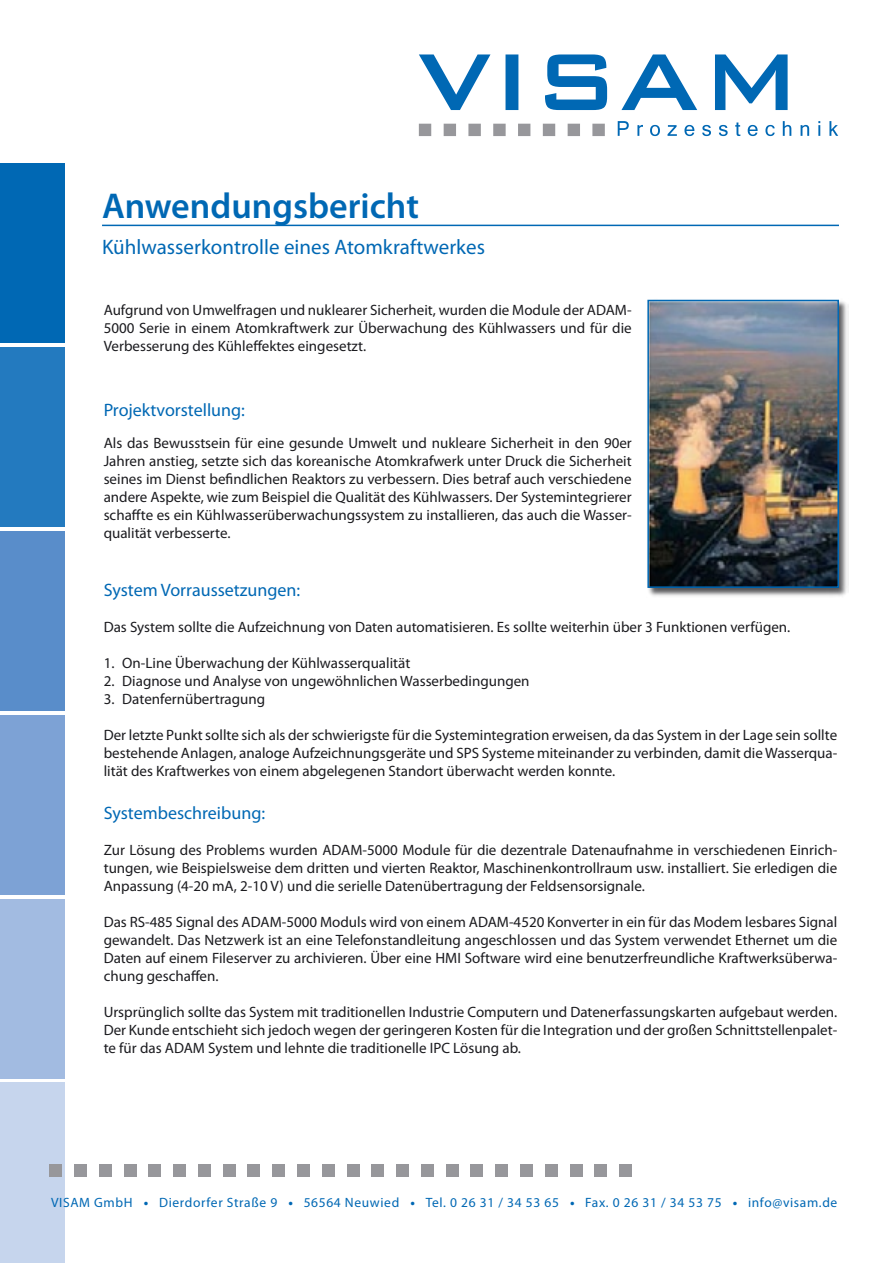
<style>
.page{position:relative;width:893px;height:1263px;background:#fff}
.page>*{position:absolute;margin:0;border:0;box-sizing:border-box;transform-origin:0 0}
.t1{font:600 36px "Myriad Pro";color:#0068b4}
.t2{font:21px "Myriad Pro";color:#0068b4}
.t3{font:18px "Myriad Pro";color:#0068b4}
.t4{font:15px/18px "Myriad Pro";color:#1b1b1f;text-align:justify}
.t5{font:13.5px "Myriad Pro";letter-spacing:.045em;color:#0068b4}
.s1{font-weight:700}
</style>
<div class="page">
<div style="left:0;top:1083px;width:65px;height:180px;background:#c6d5ed"></div>
<div style="left:0;top:163px;width:65px;height:180px;background:#0068b4"></div>
<div style="left:0;top:347px;width:65px;height:180px;background:#237abf"></div>
<div style="left:0;top:531px;width:65px;height:180px;background:#598dca"></div>
<div style="left:0;top:715px;width:65px;height:180px;background:#7da2d5"></div>
<div style="left:0;top:899px;width:65px;height:179px;background:#a2bbe1"></div>
<div style="left:124px;top:1165px;width:12px;height:12px;background:#97979b"></div>
<div style="left:149px;top:1165px;width:12px;height:12px;background:#97979b"></div>
<div style="left:173px;top:1165px;width:13px;height:12px;background:#97979b"></div>
<div style="left:198px;top:1165px;width:13px;height:12px;background:#97979b"></div>
<div style="left:223px;top:1165px;width:12px;height:12px;background:#97979b"></div>
<div style="left:248px;top:1165px;width:12px;height:12px;background:#97979b"></div>
<div style="left:272px;top:1165px;width:13px;height:12px;background:#97979b"></div>
<div style="left:50px;top:1164px;width:12px;height:13px;background:#97979b"></div>
<div style="left:74px;top:1164px;width:13px;height:13px;background:#97979b"></div>
<div style="left:99px;top:1164px;width:12px;height:13px;background:#97979b"></div>
<div style="left:421px;top:1165px;width:13px;height:12px;background:#97979b"></div>
<div style="left:446px;top:1165px;width:12px;height:12px;background:#97979b"></div>
<div style="left:471px;top:1165px;width:12px;height:12px;background:#97979b"></div>
<div style="left:495px;top:1165px;width:13px;height:12px;background:#97979b"></div>
<div style="left:520px;top:1165px;width:13px;height:12px;background:#97979b"></div>
<div style="left:545px;top:1165px;width:12px;height:12px;background:#97979b"></div>
<div style="left:570px;top:1165px;width:12px;height:12px;background:#97979b"></div>
<div style="left:297px;top:1164px;width:13px;height:13px;background:#97979b"></div>
<div style="left:322px;top:1164px;width:12px;height:13px;background:#97979b"></div>
<div style="left:347px;top:1164px;width:12px;height:13px;background:#97979b"></div>
<div style="left:372px;top:1164px;width:12px;height:13px;background:#97979b"></div>
<div style="left:396px;top:1164px;width:13px;height:13px;background:#97979b"></div>
<div style="left:595px;top:1164px;width:12px;height:13px;background:#97979b"></div>
<div style="left:619px;top:1164px;width:13px;height:13px;background:#97979b"></div>
<svg style="left:419px;top:54px;width:71px;height:56px"></svg>
<div style="left:505px;top:54px;width:13px;height:56px;background:#0068b4"></div>
<svg style="left:545px;top:54px;width:62px;height:56px"></svg>
<svg style="left:621px;top:54px;width:76px;height:56px"></svg>
<svg style="left:715px;top:54px;width:73px;height:56px"></svg>
<svg style="left:618px;top:121px;width:11px;height:15px"></svg>
<svg style="left:637px;top:125px;width:6px;height:11px"></svg>
<svg style="left:650px;top:125px;width:10px;height:11px"></svg>
<svg style="left:667px;top:125px;width:10px;height:11px"></svg>
<svg style="left:684px;top:125px;width:10px;height:11px"></svg>
<svg style="left:702px;top:125px;width:9px;height:11px"></svg>
<svg style="left:719px;top:125px;width:9px;height:11px"></svg>
<svg style="left:735px;top:122px;width:5px;height:14px"></svg>
<svg style="left:748px;top:125px;width:10px;height:11px"></svg>
<svg style="left:765px;top:125px;width:10px;height:11px"></svg>
<svg style="left:783px;top:121px;width:8px;height:15px"></svg>
<svg style="left:801px;top:125px;width:8px;height:11px"></svg>
<svg style="left:818px;top:121px;width:2px;height:15px"></svg>
<svg style="left:829px;top:121px;width:9px;height:15px"></svg>
<div style="left:419px;top:124px;width:12px;height:12px;background:#97979b"></div>
<div style="left:444px;top:124px;width:12px;height:12px;background:#97979b"></div>
<div style="left:468px;top:124px;width:13px;height:12px;background:#97979b"></div>
<div style="left:493px;top:124px;width:13px;height:12px;background:#97979b"></div>
<div style="left:518px;top:124px;width:12px;height:12px;background:#97979b"></div>
<div style="left:543px;top:124px;width:12px;height:12px;background:#97979b"></div>
<div style="left:568px;top:124px;width:12px;height:12px;background:#97979b"></div>
<div style="left:592px;top:124px;width:13px;height:12px;background:#97979b"></div>
<hr style="left:102px;top:225px;width:737px;height:1px;background:#0068b4">
<div style="left:646px;top:299px;width:203px;height:299px;background:#1b1b1f;opacity:.75"></div>
<img style="left:650px;top:303px;width:186px;height:282px">
<div style="left:647px;top:300px;width:192px;height:288px;border:2px solid #0068b4"></div>
<p class="t1" style="left:102px;top:186px;width:318px">Anwendungsbericht</p>
<p class="t2" style="left:102px;top:236px;width:384px">Kühlwasserkontrolle eines Atomkraftwerkes</p>
<p class="t4" style="left:104px;top:301px;width:529px">Aufgrund von Umwelfragen und nuklearer Sicherheit, wurden die Module der ADAM-5000 Serie in einem Atomkraftwerk zur Überwachung des Kühlwassers und für die Verbesserung des Kühleffektes eingesetzt.</p>
<p class="t3" style="left:104px;top:400px;width:143px">Projektvorstellung:</p>
<p class="t4" style="left:104px;top:434px;width:530px">Als das Bewusstsein für eine gesunde Umwelt und nukleare Sicherheit in den 90er Jahren anstieg, setzte sich das koreanische Atomkrafwerk unter Druck die Sicherheit seines im Dienst befindlichen Reaktors zu verbessern. Dies betraf auch verschiedene andere Aspekte, wie zum Beispiel die Qualität des Kühlwassers. Der Systemintegrierer schaffte es ein Kühlwasserüberwachungssystem zu installieren, das auch die Wasser&shy;qualität verbesserte.</p>
<p class="t3" style="left:104px;top:580px;width:198px">System Vorraussetzungen:</p>
<p class="t4" style="left:104px;top:618px;width:688px">Das System sollte die Aufzeichnung von Daten automatisieren. Es sollte weiterhin über 3 Funktionen verfügen.</p>
<p class="t4" style="left:104px;top:654px;width:308px">1. On-Line Überwachung der Kühlwasserqualität</p>
<p class="t4" style="left:104px;top:672px;width:427px">2. Diagnose und Analyse von ungewöhnlichen Wasserbedingungen</p>
<p class="t4" style="left:104px;top:690px;width:163px">3. Datenfernübertragung</p>
<p class="t4" style="left:104px;top:726px;width:735px">Der letzte Punkt sollte sich als der schwierigste für die Systemintegration erweisen, da das System in der Lage sein sollte bestehende Anlagen, analoge Aufzeichnungsgeräte und SPS Systeme miteinander zu verbinden, damit die Wasserqua&shy;lität des Kraftwerkes von einem abgelegenen Standort überwacht werden konnte.</p>
<p class="t3" style="left:104px;top:803px;width:163px">Systembeschreibung:</p>
<p class="t4" style="left:104px;top:841px;width:735px">Zur Lösung des Problems wurden ADAM-5000 Module für die dezentrale Datenaufnahme in verschiedenen Einrich&shy;tungen, wie Beispielsweise dem dritten und vierten Reaktor, Maschinenkontrollraum usw. installiert. Sie erledigen die Anpassung (4-20 mA, 2-10 V) und die serielle Datenübertragung der Feldsensorsignale.</p>
<p class="t4" style="left:104px;top:913px;width:735px">Das RS-485 Signal des ADAM-5000 Moduls wird von einem ADAM-4520 Konverter in ein für das Modem lesbares Signal gewandelt. Das Netzwerk ist an eine Telefonstandleitung angeschlossen und das System verwendet Ethernet um die Daten auf einem Fileserver zu archivieren. Über eine HMI Software wird eine benutzerfreundliche Kraftwerksüberwa&shy;chung geschaffen.</p>
<p class="t4" style="left:104px;top:1003px;width:735px">Ursprünglich sollte das System mit traditionellen Industrie Computern und Datenerfassungskarten aufgebaut werden.<br>Der Kunde entschieht sich jedoch wegen der geringeren Kosten für die Integration und der großen Schnittstellenpalet&shy;te für das ADAM System und lehnte die traditionelle IPC Lösung ab.</p>
<p class="t5" style="left:51px;top:1195px;width:788px">VISAM GmbH <span class="s1">•</span> Dierdorfer Straße 9 <span class="s1">•</span> 56564 Neuwied <span class="s1">•</span> Tel. 0 26 31 / 34 53 65 <span class="s1">•</span> Fax. 0 26 31 / 34 53 75 <span class="s1">•</span> info@visam.de</p>
</div>
